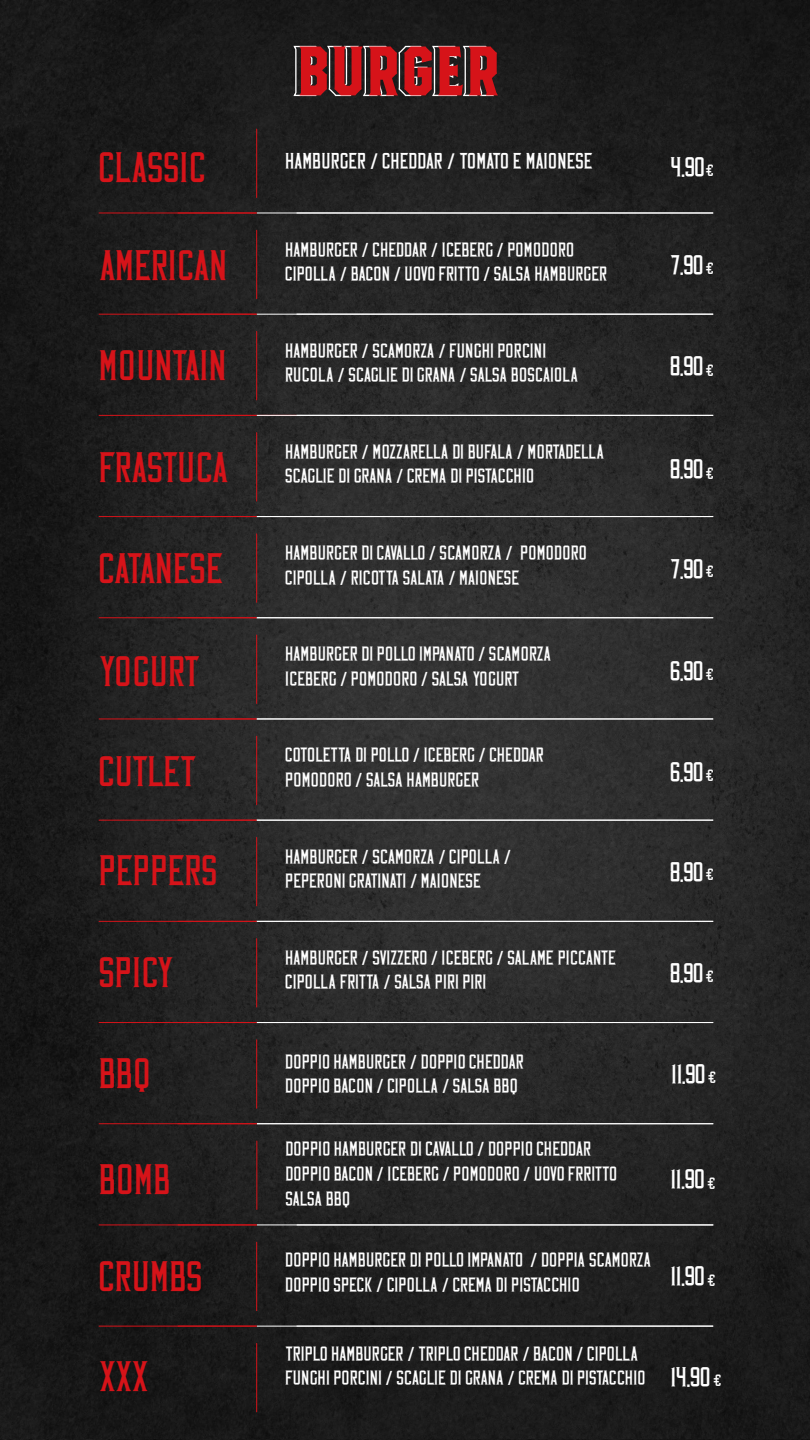
<style>
.page{position:relative;width:810px;height:1440px;background:#fff}
.page>*{position:absolute;margin:0;border:0;box-sizing:border-box;transform-origin:0 0}
.t1{font:77.62px "Evanston Alehouse Medium 1826";color:#d61319}
.t2{font:42.75px "Vintage Whiskey";color:#d61319}
.t3{font:42.75px "Vintage Whiskey";letter-spacing:.02em;color:#d61319}
.t4{font:42.75px "Vintage Whiskey";letter-spacing:-.025em;color:#d61319}
.t5{font:27.6px "Vintage Whiskey";letter-spacing:-.005em;color:#fff}
.t6{font:22.27px "Vintage Whiskey";color:#fff}
.t7{font:20.1px/24.5px "Vintage Whiskey";letter-spacing:.02em;color:#fff}
.t8{font:20.1px "Vintage Whiskey";letter-spacing:-.015em;color:#fff}
.t9{font:20.1px "Vintage Whiskey";letter-spacing:-.01em;color:#fff}
.t10{font:20.1px "Vintage Whiskey";letter-spacing:-.005em;color:#fff}
.t11{font:20.1px "Vintage Whiskey";color:#fff}
.s1{font-size:16.35px}
.s2{font-size:27.6px}
</style>
<div class="page">
<img style="left:0;top:0;width:810px;height:1440px">
<svg style="left:292px;top:45px;width:203px;height:52px;background:#414141"></svg>
<hr style="left:297px;top:212px;width:416px;height:2px;background:#fff">
<hr style="left:256px;top:129px;width:1px;height:69px;background:#d61319">
<hr style="left:257px;top:213px;width:456px;height:1px;background:#fff">
<hr style="left:256px;top:230px;width:1px;height:69px;background:#d61319">
<hr style="left:99px;top:213px;width:158px;height:1px;background:#d61319">
<hr style="left:257px;top:314px;width:456px;height:1px;background:#fff">
<hr style="left:256px;top:331px;width:1px;height:69px;background:#d61319">
<hr style="left:99px;top:314px;width:158px;height:1px;background:#d61319">
<hr style="left:257px;top:415px;width:456px;height:1px;background:#fff">
<hr style="left:256px;top:433px;width:1px;height:68px;background:#d61319">
<hr style="left:99px;top:415px;width:158px;height:1px;background:#d61319">
<hr style="left:257px;top:516px;width:456px;height:1px;background:#fff">
<hr style="left:256px;top:534px;width:1px;height:68px;background:#d61319">
<hr style="left:99px;top:516px;width:158px;height:1px;background:#d61319">
<hr style="left:257px;top:617px;width:456px;height:1px;background:#fff">
<hr style="left:256px;top:635px;width:1px;height:69px;background:#d61319">
<hr style="left:99px;top:617px;width:158px;height:1px;background:#d61319">
<hr style="left:257px;top:719px;width:456px;height:1px;background:#fff">
<hr style="left:256px;top:736px;width:1px;height:69px;background:#d61319">
<hr style="left:99px;top:719px;width:158px;height:1px;background:#d61319">
<hr style="left:257px;top:820px;width:456px;height:1px;background:#fff">
<hr style="left:256px;top:837px;width:1px;height:69px;background:#d61319">
<hr style="left:99px;top:820px;width:158px;height:1px;background:#d61319">
<hr style="left:257px;top:921px;width:456px;height:1px;background:#fff">
<hr style="left:256px;top:939px;width:1px;height:68px;background:#d61319">
<hr style="left:99px;top:921px;width:158px;height:1px;background:#d61319">
<hr style="left:257px;top:1022px;width:456px;height:1px;background:#fff">
<hr style="left:256px;top:1040px;width:1px;height:68px;background:#d61319">
<hr style="left:99px;top:1022px;width:158px;height:1px;background:#d61319">
<hr style="left:257px;top:1225px;width:456px;height:1px;background:#fff">
<hr style="left:256px;top:1242px;width:1px;height:69px;background:#d61319">
<hr style="left:257px;top:1123px;width:456px;height:1px;background:#fff">
<hr style="left:297px;top:1224px;width:416px;height:1px;background:#fff">
<hr style="left:99px;top:1225px;width:158px;height:1px;background:#d61319">
<hr style="left:256px;top:1141px;width:1px;height:68px;background:#d61319">
<hr style="left:99px;top:1123px;width:158px;height:1px;background:#d61319">
<hr style="left:257px;top:1326px;width:456px;height:1px;background:#fff">
<hr style="left:256px;top:1343px;width:1px;height:69px;background:#d61319">
<hr style="left:99px;top:1326px;width:158px;height:1px;background:#d61319">
<h1 class="t1" style="left:296px;top:20px;width:206px">BURGER</h1>
<h2 class="t3" style="left:99px;top:150px;width:108px">CLASSIC</h2>
<p class="t6" style="left:285px;top:152px;width:309px">HAMBURGER / CHEDDAR / TOMATO E MAIONESE</p>
<h3 class="t5" style="left:670px;top:155px;width:45px">4.90<span class="s1">€</span></h3>
<h2 class="t2" style="left:99px;top:247px;width:129px">AMERICAN</h2>
<p class="t7" style="left:285px;top:237px;width:290px">HAMBURGER / CHEDDAR / ICEBERG / POMODORO</p>
<p class="t8" style="left:285px;top:265px;width:323px">CIPOLLA / BACON / UOVO FRITTO / SALSA HAMBURGER</p>
<h3 class="t5" style="left:670px;top:253px;width:45px">7.90 <span class="s1">€</span></h3>
<h2 class="t3" style="left:99px;top:347px;width:129px">MOUNTAIN</h2>
<p class="t7" style="left:285px;top:338px;width:262px">HAMBURGER / SCAMORZA / FUNGHI PORCINI</p>
<p class="t9" style="left:285px;top:366px;width:294px">RUCOLA / SCAGLIE DI GRANA / SALSA BOSCAIOLA</p>
<h3 class="t5" style="left:670px;top:354px;width:45px">8.90 <span class="s1">€</span></h3>
<h2 class="t4" style="left:99px;top:449px;width:132px">FRASTUCA</h2>
<p class="t8" style="left:285px;top:443px;width:320px">HAMBURGER / MOZZARELLA DI BUFALA / MORTADELLA</p>
<p class="t7" style="left:285px;top:464px;width:250px">SCAGLIE DI GRANA / CREMA DI PISTACCHIO</p>
<h3 class="t5" style="left:670px;top:457px;width:45px">8.90 <span class="s1">€</span></h3>
<h2 class="t2" style="left:99px;top:550px;width:126px">CATANESE</h2>
<p class="t7" style="left:285px;top:541px;width:303px">HAMBURGER DI CAVALLO / SCAMORZA / POMODORO</p>
<p class="t8" style="left:285px;top:569px;width:236px">CIPOLLA / RICOTTA SALATA / MAIONESE</p>
<h3 class="t5" style="left:670px;top:557px;width:45px">7.90 <span class="s1">€</span></h3>
<h2 class="t2" style="left:99px;top:653px;width:103px">YOGURT</h2>
<p class="t8" style="left:285px;top:645px;width:267px">HAMBURGER DI POLLO IMPANATO / SCAMORZA</p>
<p class="t7" style="left:285px;top:666px;width:236px">ICEBERG / POMODORO / SALSA YOGURT</p>
<h3 class="t5" style="left:670px;top:659px;width:45px">6.90 <span class="s1">€</span></h3>
<h2 class="t2" style="left:99px;top:753px;width:99px">CUTLET</h2>
<p class="t8" style="left:285px;top:747px;width:260px">COTOLETTA DI POLLO / ICEBERG / CHEDDAR</p>
<p class="t7" style="left:285px;top:768px;width:196px">POMODORO / SALSA HAMBURGER</p>
<h3 class="t5" style="left:670px;top:760px;width:45px">6.90 <span class="s1">€</span></h3>
<h2 class="t2" style="left:99px;top:853px;width:120px">PEPPERS</h2>
<p class="t7" style="left:285px;top:844px;width:227px">HAMBURGER / SCAMORZA / CIPOLLA /</p>
<p class="t11" style="left:285px;top:872px;width:197px">PEPERONI GRATINATI / MAIONESE</p>
<h3 class="t5" style="left:670px;top:860px;width:45px">8.90 <span class="s1">€</span></h3>
<h2 class="t2" style="left:99px;top:955px;width:76px">SPICY</h2>
<p class="t8" style="left:285px;top:949px;width:332px">HAMBURGER / SVIZZERO / ICEBERG / SALAME PICCANTE</p>
<p class="t10" style="left:285px;top:973px;width:203px">CIPOLLA FRITTA / SALSA PIRI PIRI</p>
<h3 class="t5" style="left:670px;top:961px;width:45px">8.90 <span class="s1">€</span></h3>
<h2 class="t2" style="left:99px;top:1055px;width:52px">BBQ</h2>
<p class="t7" style="left:285px;top:1049px;width:240px">DOPPIO HAMBURGER / DOPPIO CHEDDAR</p>
<p class="t7" style="left:285px;top:1074px;width:233px">DOPPIO BACON / CIPOLLA / SALSA BBQ</p>
<h3 class="t5" style="left:671px;top:1062px;width:47px">11.90 <span class="s1">€</span></h3>
<h2 class="t2" style="left:99px;top:1161px;width:73px">BOMB</h2>
<p class="t7" style="left:285px;top:1137px;width:333px">DOPPIO HAMBURGER DI CAVALLO / DOPPIO CHEDDAR<br>DOPPIO BACON / ICEBERG / POMODORO / UOVO FRRITTO<br>SALSA BBQ</p>
<h3 class="t5" style="left:670px;top:1167px;width:47px">11.90 <span class="s1">€</span></h3>
<h2 class="t2" style="left:99px;top:1258px;width:105px">CRUMBS</h2>
<p class="t7" style="left:285px;top:1248px;width:367px">DOPPIO HAMBURGER DI POLLO IMPANATO / DOPPIA SCAMORZA</p>
<p class="t7" style="left:285px;top:1273px;width:296px">DOPPIO SPECK / CIPOLLA / CREMA DI PISTACCHIO</p>
<h3 class="t5" style="left:670px;top:1264px;width:47px">11.90 <span class="s1">€</span></h3>
<p class="t7" style="left:285px;top:1341px;width:354px">TRIPLO HAMBURGER / TRIPLO CHEDDAR / BACON / CIPOLLA</p>
<h2 class="t2" style="left:99px;top:1358px;width:51px">XXX</h2>
<p class="t7" style="left:285px;top:1366px;width:437px">FUNGHI PORCINI / SCAGLIE DI GRANA / CREMA DI PISTACCHIO <span class="s2">14.90</span> <span class="s1">€</span></p>
</div>
